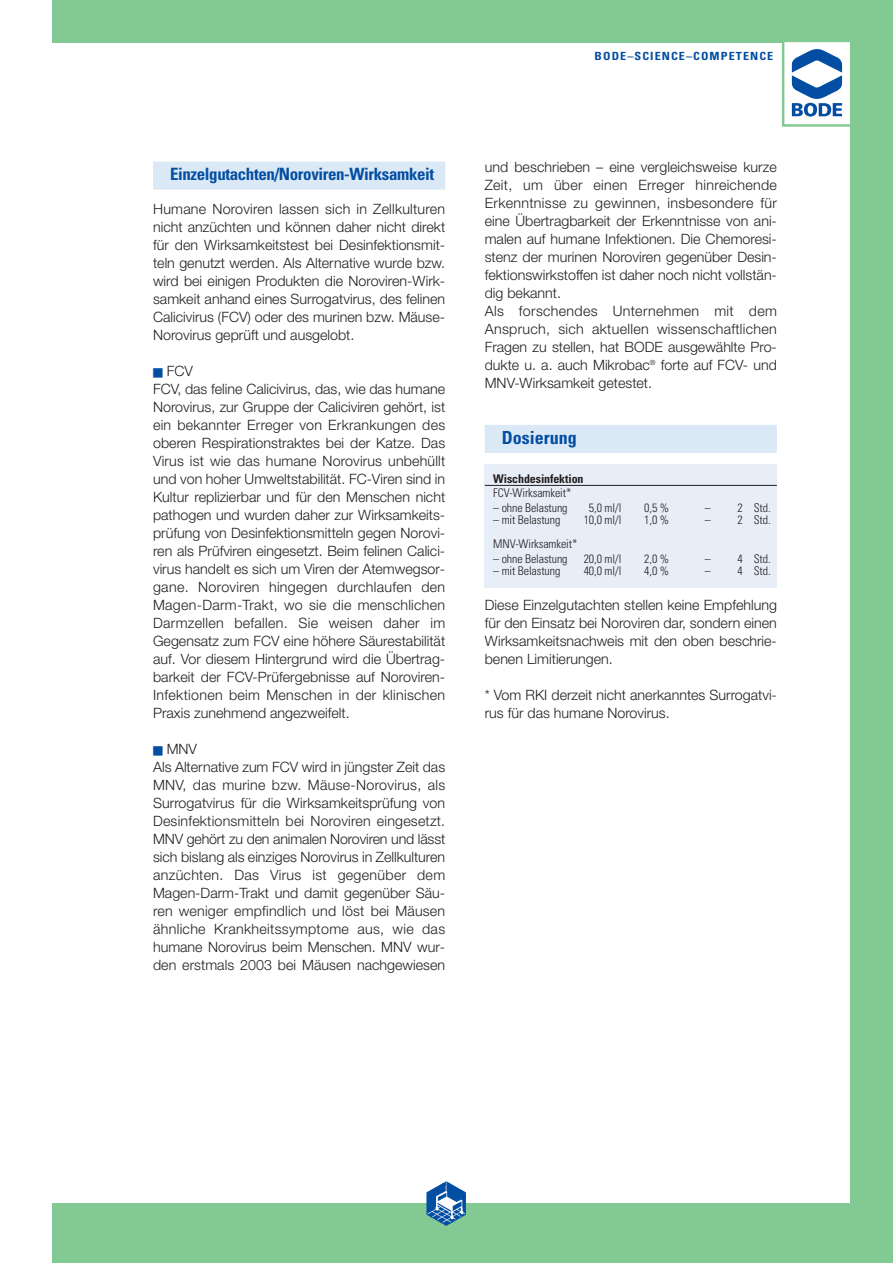
<style>
.page{position:relative;width:893px;height:1263px;background:#fff}
.page>*{position:absolute;margin:0;border:0;box-sizing:border-box;transform-origin:0 0}
.t1{font:700 condensed 18px "Univers";color:#034ea2}
.t2{font:700 condensed 16.95px "Univers";letter-spacing:-.02em;color:#034ea2}
.t3{font:300 14.25px/18px "Helvetica Neue";color:#231f20}
.t4{font:300 condensed 12px "Univers";letter-spacing:-.01em;color:#231f20}
.t5{font:700 condensed 12px "Univers";letter-spacing:-.01em;color:#231f20}
.t6{font:700 condensed 11.25px "Univers";letter-spacing:.09em;color:#034ea2;scale:1.08 1}
.s1{color:#034ea2}
</style>
<div class="page">
<div style="left:485px;top:464px;width:292px;height:124px;background:#e7eef8"></div>
<div style="left:53px;top:1203px;width:840px;height:60px;background:#83c994"></div>
<div style="left:850px;top:0;width:43px;height:1263px;background:#83c994"></div>
<div style="left:52px;top:0;width:841px;height:43px;background:#83c994"></div>
<img style="left:426px;top:1181px;width:40px;height:45px">
<div style="left:153px;top:162px;width:292px;height:7px;background:#dbe8f6"></div>
<div style="left:153px;top:166px;width:292px;height:24px;background:#dbe8f6"></div>
<div style="left:485px;top:425px;width:292px;height:7px;background:#dbe8f6"></div>
<div style="left:485px;top:429px;width:292px;height:24px;background:#dbe8f6"></div>
<hr style="left:485px;top:485px;width:292px;height:1px;background:#231f20">
<svg style="left:792px;top:49px;width:50px;height:68px"></svg>
<div style="left:782px;top:40px;width:70px;height:87px;border:2px solid #83c994"></div>
<p class="t6" style="left:595px;top:52px;width:167px">BODE–SCIENCE–COMPETENCE</p>
<p class="t2" style="left:170px;top:168px;width:266px">Einzelgutachten/Noroviren-Wirksamkeit</p>
<p class="t3" style="left:153px;top:201px;width:294px;text-align:justify">Humane Noroviren lassen sich in Zellkulturen nicht anzüchten und können daher nicht direkt für den Wirksamkeitstest bei Desinfektionsmit&shy;teln genutzt werden. Als Alternative wurde bzw. wird bei einigen Produkten die Noroviren-Wirk&shy;samkeit anhand eines Surrogatvirus, des felinen Calicivirus (FCV) oder des murinen bzw. Mäuse-Norovirus geprüft und ausgelobt.</p>
<p class="t3" style="left:153px;top:363px;width:294px"><span class="s1">■</span> FCV<br>FCV, das feline Calicivirus, das, wie das humane Norovirus, zur Gruppe der Caliciviren gehört, ist ein bekannter Erreger von Erkrankungen des oberen Respirationstraktes bei der Katze. Das Virus ist wie das humane Norovirus unbehüllt und von hoher Umweltstabilität. FC-Viren sind in Kultur replizierbar und für den Menschen nicht pathogen und wurden daher zur Wirksamkeits&shy;prüfung von Desinfektionsmitteln gegen Norovi&shy;ren als Prüfviren eingesetzt. Beim felinen Calici&shy;virus handelt es sich um Viren der Atemwegsor&shy;gane. Noroviren hingegen durchlaufen den Magen-Darm-Trakt, wo sie die menschlichen Darmzellen befallen. Sie weisen daher im Gegensatz zum FCV eine höhere Säurestabilität auf. Vor diesem Hintergrund wird die Übertrag&shy;barkeit der FCV-Prüfergebnisse auf Noroviren-Infektionen beim Menschen in der klinischen Praxis zunehmend angezweifelt.</p>
<p class="t3" style="left:153px;top:741px;width:294px"><span class="s1">■</span> MNV<br>Als Alternative zum FCV wird in jüngster Zeit das MNV, das murine bzw. Mäuse-Norovirus, als Surrogatvirus für die Wirksamkeitsprüfung von Desinfektionsmitteln bei Noroviren eingesetzt.<br>MNV gehört zu den animalen Noroviren und lässt sich bislang als einziges Norovirus in Zellkulturen anzüchten. Das Virus ist gegenüber dem Magen-Darm-Trakt und damit gegenüber Säu&shy;ren weniger empfindlich und löst bei Mäusen ähnliche Krankheitssymptome aus, wie das humane Norovirus beim Menschen. MNV wur&shy;den erstmals 2003 bei Mäusen nachgewiesen</p>
<p class="t3" style="left:485px;top:159px;width:294px">und beschrieben – eine vergleichsweise kurze Zeit, um über einen Erreger hinreichende Erkenntnisse zu gewinnen, insbesondere für eine Übertragbarkeit der Erkenntnisse von ani&shy;malen auf humane Infektionen. Die Chemoresi&shy;stenz der murinen Noroviren gegenüber Desin&shy;fektionswirkstoffen ist daher noch nicht vollstän&shy;dig bekannt.<br>Als forschendes Unternehmen mit dem Anspruch, sich aktuellen wissenschaftlichen Fragen zu stellen, hat BODE ausgewählte Pro&shy;dukte u. a. auch Mikrobac<sup>®</sup> forte auf FCV- und MNV-Wirksamkeit getestet.</p>
<p class="t1" style="left:502px;top:431px;width:76px">Dosierung</p>
<p class="t5" style="left:493px;top:474px;width:92px">Wischdesinfektion</p>
<p class="t4" style="left:493px;top:489px;width:80px">FCV-Wirksamkeit*</p>
<p class="t4" style="left:493px;top:504px;width:76px">– ohne Belastung</p>
<p class="t4" style="left:589px;top:504px;width:34px">5,0 ml/l</p>
<p class="t4" style="left:644px;top:504px;width:26px">0,5 %</p>
<p class="t4" style="left:705px;top:504px;width:67px">– 2 Std.</p>
<p class="t4" style="left:493px;top:516px;width:69px">– mit Belastung</p>
<p class="t4" style="left:584px;top:516px;width:39px">10,0 ml/l</p>
<p class="t4" style="left:644px;top:516px;width:26px">1,0 %</p>
<p class="t4" style="left:705px;top:516px;width:67px">– 2 Std.</p>
<p class="t4" style="left:493px;top:540px;width:86px">MNV-Wirksamkeit*</p>
<p class="t4" style="left:493px;top:555px;width:76px">– ohne Belastung</p>
<p class="t4" style="left:584px;top:555px;width:39px">20,0 ml/l</p>
<p class="t4" style="left:644px;top:555px;width:26px">2,0 %</p>
<p class="t4" style="left:705px;top:555px;width:67px">– 4 Std.</p>
<p class="t4" style="left:493px;top:567px;width:69px">– mit Belastung</p>
<p class="t4" style="left:584px;top:567px;width:39px">40,0 ml/l</p>
<p class="t4" style="left:644px;top:567px;width:26px">4,0 %</p>
<p class="t4" style="left:705px;top:567px;width:67px">– 4 Std.</p>
<p class="t3" style="left:485px;top:598px;width:294px;text-align:justify">Diese Einzelgutachten stellen keine Empfehlung für den Einsatz bei Noroviren dar, sondern einen Wirksamkeitsnachweis mit den oben beschrie&shy;benen Limitierungen.</p>
<p class="t3" style="left:485px;top:688px;width:294px">* Vom RKI derzeit nicht anerkanntes Surrogatvi&shy;rus für das humane Norovirus.</p>
</div>
